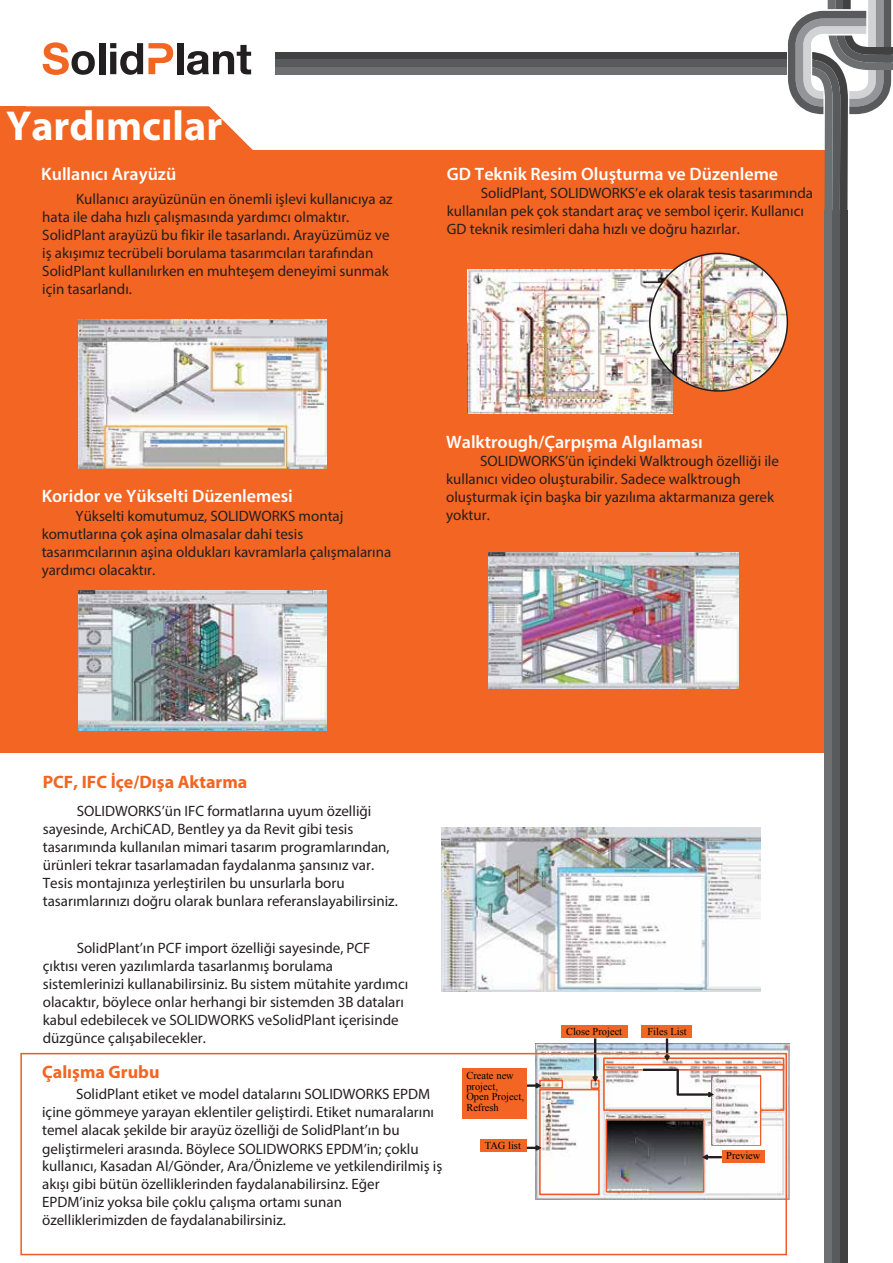
<style>
.page{position:relative;width:893px;height:1263px;background:#fff}
.page>*{position:absolute;margin:0;border:0;box-sizing:border-box;transform-origin:0 0}
.t1{font:700 42px "Myriad Pro";color:#fff}
.t2{font:600 18px "Myriad Pro";color:#fff}
.t3{font:700 18px "Myriad Pro";color:#f26522}
.t4{font:15px/18px "Myriad Pro";color:#231f20}
.t5{font:10.5px/10.5px "Times New Roman";color:#010101}
</style>
<div class="page">
<div style="left:0;top:106px;width:25px;height:46px;background:#f26522"></div>
<svg style="left:25px;top:106px;width:228px;height:44px;background:#f37438"></svg>
<div style="left:0;top:150px;width:824px;height:603px;background:#f26522"></div>
<svg style="left:43px;top:42px;width:52px;height:33px"></svg>
<div style="left:99px;top:43px;width:6px;height:31px;background:#231f20"></div>
<svg style="left:110px;top:43px;width:63px;height:32px"></svg>
<div style="left:177px;top:43px;width:6px;height:31px;background:#231f20"></div>
<svg style="left:187px;top:45px;width:64px;height:30px"></svg>
<div style="left:276px;top:52px;width:511px;height:7px;background:#414142"></div>
<div style="left:276px;top:59px;width:511px;height:8px;background:#595a5c"></div>
<div style="left:276px;top:67px;width:511px;height:7px;background:#6d6f71"></div>
<div style="left:840px;top:211px;width:7px;height:1052px;background:#414142"></div>
<div style="left:832px;top:211px;width:8px;height:1052px;background:#595a5c"></div>
<div style="left:824px;top:211px;width:8px;height:1052px;background:#6d6f71"></div>
<svg style="left:788px;top:0;width:105px;height:213px"></svg>
<div style="left:843px;top:0;width:8px;height:9px;background:#414142"></div>
<img style="left:535px;top:1044px;width:255px;height:155px">
<div style="left:539px;top:1080px;width:24px;height:9px;border:2px solid #f15a29"></div>
<svg style="left:527px;top:1081px;width:17px;height:9px"></svg>
<div style="left:462px;top:1068px;width:65px;height:51px;background:#f26522"></div>
<div style="left:539px;top:1089px;width:61px;height:106px;border:2px solid #f15a29"></div>
<div style="left:480px;top:1139px;width:47px;height:13px;background:#f26522"></div>
<svg style="left:527px;top:1143px;width:17px;height:9px"></svg>
<div style="left:591px;top:1080px;width:9px;height:9px;border:2px solid #f15a29"></div>
<hr style="left:594px;top:1038px;width:2px;height:42px;background:#231f20">
<svg style="left:590px;top:1074px;width:10px;height:10px"></svg>
<div style="left:562px;top:1025px;width:66px;height:13px;background:#f26522"></div>
<div style="left:603px;top:1057px;width:181px;height:54px;border:2px solid #f15a29"></div>
<div style="left:641px;top:1025px;width:51px;height:13px;background:#f26522"></div>
<hr style="left:666px;top:1038px;width:2px;height:21px;background:#231f20">
<div style="left:606px;top:1119px;width:98px;height:73px;border:2px solid #f15a29"></div>
<div style="left:711px;top:1075px;width:50px;height:71px;border:2px solid #f15a29"></div>
<div style="left:722px;top:1150px;width:42px;height:13px;background:#f26522"></div>
<svg style="left:700px;top:1152px;width:22px;height:10px"></svg>
<img style="left:712px;top:1076px;width:48px;height:68px">
<div style="left:603px;top:1064px;width:181px;height:6px;border:2px solid #f15a29"></div>
<svg style="left:641px;top:1056px;width:75px;height:43px"></svg>
<img style="left:467px;top:269px;width:205px;height:144px">
<img style="left:650px;top:253px;width:137px;height:138px;border-radius:69px">
<img style="left:78px;top:319px;width:249px;height:149px">
<img style="left:78px;top:591px;width:249px;height:140px">
<img style="left:442px;top:828px;width:318px;height:163px">
<img style="left:489px;top:552px;width:249px;height:137px">
<div style="left:20px;top:1053px;width:767px;height:202px;border:2px solid #f15a29"></div>
<h1 class="t1" style="left:6px;top:99px;width:218px">Yardımcılar</h1>
<p class="t2" style="left:41px;top:163px;width:137px">Kullanıcı Arayüzü</p>
<p class="t4" style="left:42px;top:190px;width:352px;text-indent:34px">Kullanıcı arayüzünün en önemli işlevi kullanıcıya az hata ile daha hızlı çalışmasında yardımcı olmaktır.<br>SolidPlant arayüzü bu fikir ile tasarlandı. Arayüzümüz ve iş akışımız tecrübeli borulama tasarımcıları tarafından SolidPlant kullanılırken en muhteşem deneyimi sunmak için tasarlandı.</p>
<p class="t2" style="left:447px;top:162px;width:333px">GD Teknik Resim Oluşturma ve Düzenleme</p>
<p class="t4" style="left:447px;top:184px;width:368px;text-indent:34px">SolidPlant, SOLIDWORKS’e ek olarak tesis tasarımında kullanılan pek çok standart araç ve sembol içerir. Kullanıcı<br>GD teknik resimleri daha hızlı ve doğru hazırlar.</p>
<p class="t2" style="left:42px;top:485px;width:253px">Koridor ve Yükselti Düzenlemesi</p>
<p class="t4" style="left:42px;top:506px;width:351px;text-indent:34px">Yükselti komutumuz, SOLIDWORKS montaj komutlarına çok aşina olmasalar dahi tesis tasarımcılarının aşina oldukları kavramlarla çalışmalarına yardımcı olacaktır.</p>
<p class="t2" style="left:446px;top:430px;width:258px">Walktrough/Çarpışma Algılaması</p>
<p class="t4" style="left:446px;top:452px;width:334px;text-indent:34px">SOLIDWORKS’ün içindeki Walktrough özelliği ile kullanıcı video oluşturabilir. Sadece walktrough oluşturmak için başka bir yazılıma aktarmanıza gerek yoktur.</p>
<p class="t3" style="left:43px;top:771px;width:206px">PCF, IFC İçe/Dışa Aktarma</p>
<p class="t4" style="left:43px;top:802px;width:357px;text-indent:34px">SOLIDWORKS’ün IFC formatlarına uyum özelliği sayesinde, ArchiCAD, Bentley ya da Revit gibi tesis tasarımında kullanılan mimari tasarım programlarından, ürünleri tekrar tasarlamadan faydalanma şansınız var.<br>Tesis montajınıza yerleştirilen bu unsurlarla boru tasarımlarınızı doğru olarak bunlara referanslayabilirsiniz.</p>
<p class="t4" style="left:43px;top:938px;width:367px;text-indent:34px">SolidPlant’ın PCF import özelliği sayesinde, PCF çıktısı veren yazılımlarda tasarlanmış borulama sistemlerinizi kullanabilirsiniz. Bu sistem mütahite yardımcı olacaktır, böylece onlar herhangi bir sistemden 3B dataları kabul edebilecek ve SOLIDWORKS veSolidPlant içerisinde düzgünce çalışabilecekler.</p>
<p class="t5" style="left:566px;top:1026px;width:58px">Close Project</p>
<p class="t5" style="left:647px;top:1026px;width:41px">Files List</p>
<p class="t3" style="left:42px;top:1060px;width:119px">Çalışma Grubu</p>
<p class="t4" style="left:42px;top:1085px;width:402px;text-indent:34px">SolidPlant etiket ve model datalarını SOLIDWORKS EPDM içine gömmeye yarayan eklentiler geliştirdi. Etiket numaralarını temel alacak şekilde bir arayüz özelliği de SolidPlant’ın bu geliştirmeleri arasında. Böylece SOLIDWORKS EPDM’in; çoklu kullanıcı, Kasadan Al/Gönder, Ara/Önizleme ve yetkilendirilmiş iş akışı gibi bütün özelliklerinden faydalanabilirsinz. Eğer EPDM’iniz yoksa bile çoklu çalışma ortamı sunan özelliklerimizden de faydalanabilirsiniz.</p>
<p class="t5" style="left:466px;top:1070px;width:59px">Create new project,<br>Open Project,<br>Refresh</p>
<p class="t5" style="left:485px;top:1140px;width:38px">TAG list</p>
<p class="t5" style="left:726px;top:1150px;width:36px">Preview</p>
</div>
